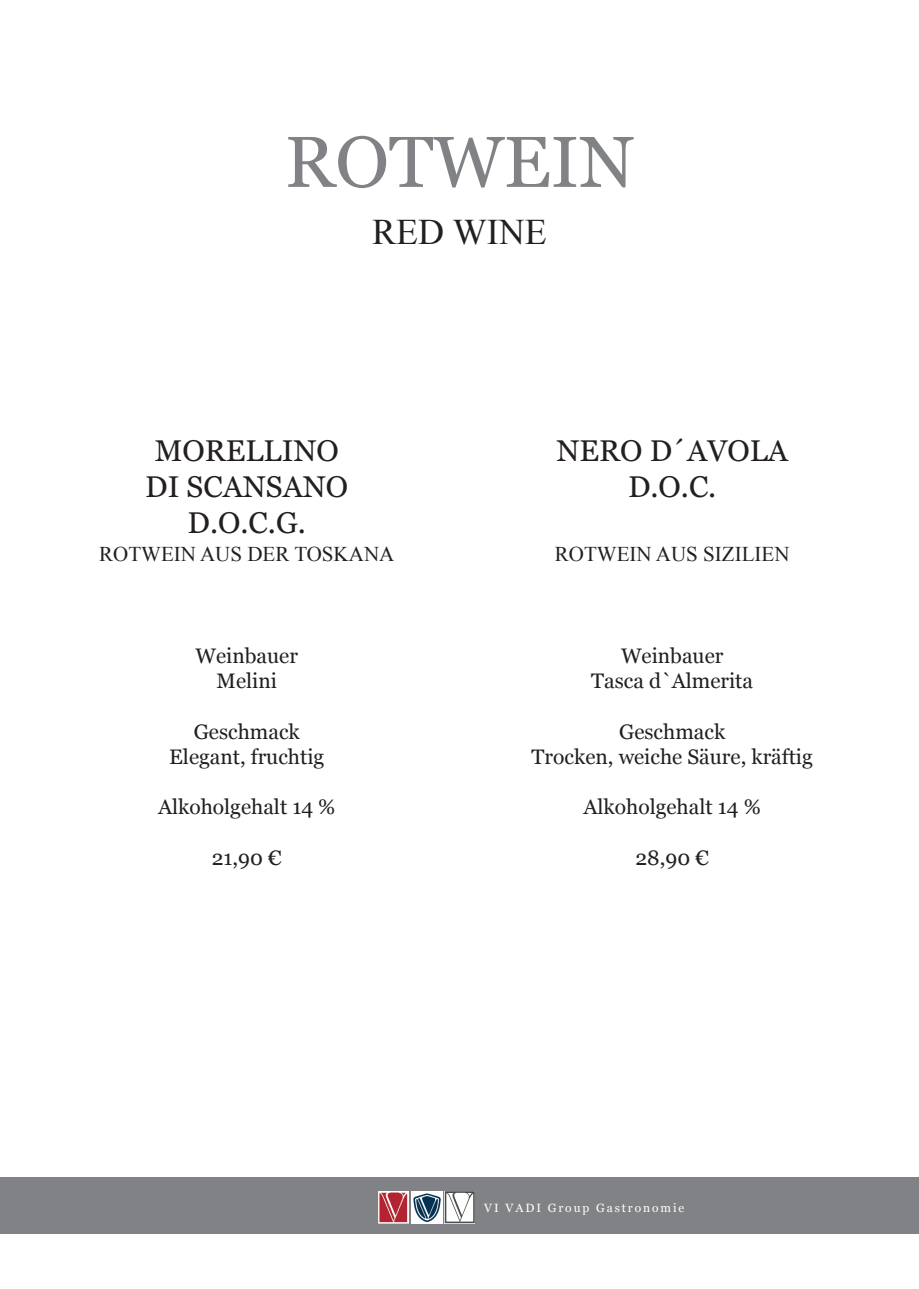
<style>
.page{position:relative;width:919px;height:1289px;background:#fff}
.page>*{position:absolute;margin:0;border:0;box-sizing:border-box;transform-origin:0 0}
.t1{font:72px "Georgia";color:#808285}
.t2{font:36px "Times New Roman";color:#231f20}
.t3{font:30px/36px "Georgia";color:#231f20;text-align:center}
.t4{font:21px/25.2px "Georgia";color:#231f20;text-align:center}
.t5{font:21px "Times New Roman";color:#231f20}
.t6{font:12px "Georgia";letter-spacing:.16em;color:#fff}
</style>
<div class="page">
<div style="left:0;top:1177px;width:918px;height:56px;background:#808285"></div>
<svg style="left:444px;top:1191px;width:31px;height:32px"></svg>
<svg style="left:445px;top:1191px;width:29px;height:32px"></svg>
<img style="left:411px;top:1191px;width:31px;height:32px">
<img style="left:378px;top:1191px;width:31px;height:32px">
<h1 class="t1" style="left:285px;top:121px;width:351px">rotWein</h1>
<h2 class="t2" style="left:372px;top:212px;width:176px">RED WINE</h2>
<h3 class="t3" style="left:145px;top:432px;width:204px">Morellino di sCansano d.o.C.G.</h3>
<p class="t5" style="left:99px;top:542px;width:296px">ROTWEIN AUS DER TOSKANA</p>
<p class="t4" style="left:195px;top:643px;width:104px">Weinbauer<br>Melini</p>
<p class="t4" style="left:169px;top:718px;width:156px">Geschmack elegant, fruchtig</p>
<p class="t4" style="left:158px;top:794px;width:179px">alkoholgehalt 14 %</p>
<p class="t4" style="left:212px;top:844px;width:71px">21,90 €</p>
<h3 class="t3" style="left:556px;top:432px;width:233px">nero d´aVola d.o.C.</h3>
<p class="t5" style="left:555px;top:542px;width:236px">ROTWEIN AUS SIZILIEN</p>
<p class="t4" style="left:591px;top:643px;width:163px">Weinbauer<br>tasca d`almerita</p>
<p class="t4" style="left:531px;top:718px;width:283px">Geschmack<br>trocken, weiche säure, kräftig</p>
<p class="t4" style="left:583px;top:794px;width:179px">alkoholgehalt 14 %</p>
<p class="t4" style="left:635px;top:844px;width:75px">28,90 €</p>
<p class="t6" style="left:484px;top:1200px;width:201px">Vi Vadi Group Gastronomie</p>
</div>
